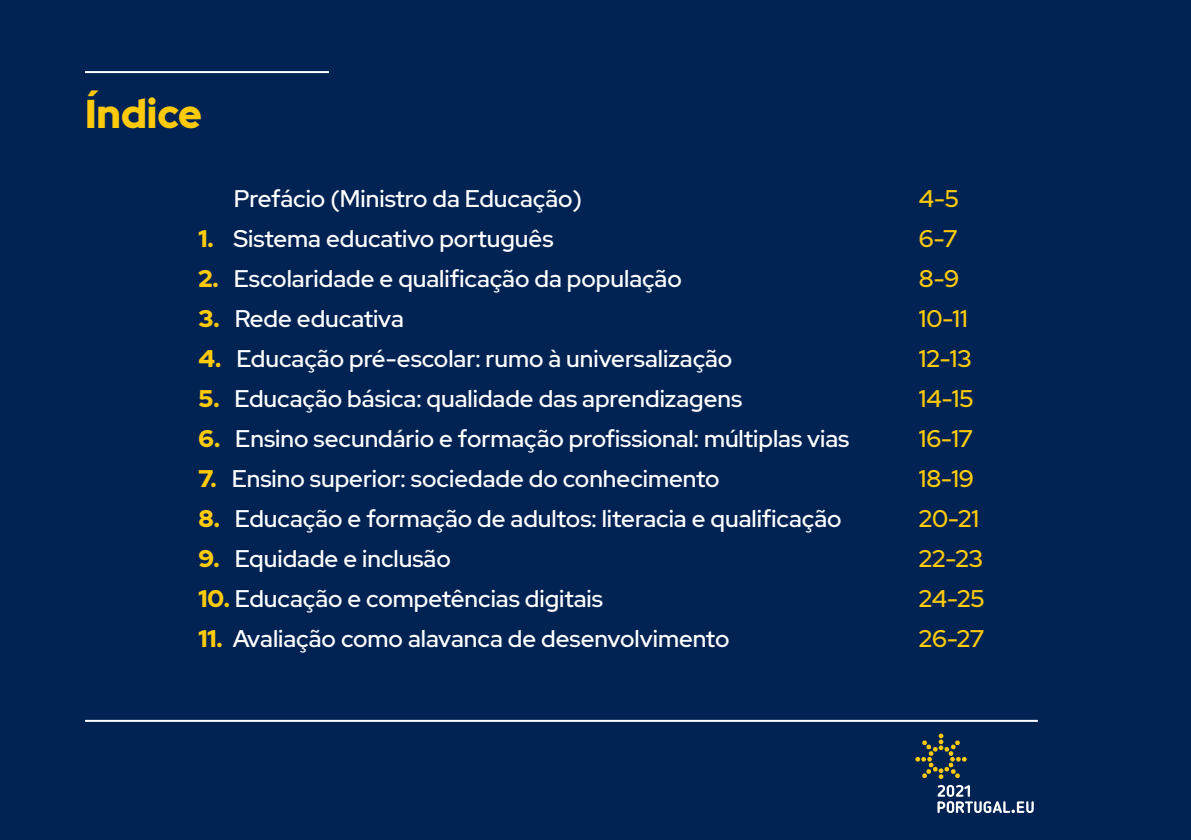
<style>
.page{position:relative;width:1191px;height:840px;background:#fff}
.page>*{position:absolute;margin:0;border:0;box-sizing:border-box;transform-origin:0 0}
.t1{font:900 40px "Red Hat Display";color:#feca0a}
.t2{font:500 24px "Red Hat Display";color:#fff}
.t3{font:500 24px "Red Hat Display";color:#feca0a}
.s1{font-weight:900;color:#feca0a}
</style>
<div class="page">
<div style="left:0;top:0;width:1191px;height:839px;background:#002354"></div>
<svg style="left:915px;top:733px;width:52px;height:45px"></svg>
<svg style="left:937px;top:785px;width:97px;height:27px"></svg>
<hr style="left:85px;top:71px;width:244px;height:2px;background:#fff">
<hr style="left:85px;top:719px;width:952px;height:2px;background:#fff">
<p class="t1" style="left:85px;top:87px;width:118px">Índice</p>
<p class="t2" style="left:234px;top:183px;width:350px">Prefácio (Ministro da Educação)</p>
<p class="t3" style="left:919px;top:183px;width:41px">4-5</p>
<p class="t2" style="left:199px;top:223px;width:356px"><span class="s1">1.</span> Sistema educativo português</p>
<p class="t3" style="left:919px;top:223px;width:40px">6-7</p>
<p class="t2" style="left:199px;top:263px;width:485px"><span class="s1">2.</span> Escolaridade e qualificação da população</p>
<p class="t3" style="left:919px;top:263px;width:42px">8-9</p>
<p class="t2" style="left:199px;top:303px;width:207px"><span class="s1">3.</span> Rede educativa</p>
<p class="t3" style="left:919px;top:303px;width:50px">10-11</p>
<p class="t2" style="left:199px;top:343px;width:535px"><span class="s1">4.</span> Educação pré-escolar: rumo à universalização</p>
<p class="t3" style="left:919px;top:343px;width:54px">12-13</p>
<p class="t2" style="left:199px;top:383px;width:545px"><span class="s1">5.</span> Educação básica: qualidade das aprendizagens</p>
<p class="t3" style="left:919px;top:383px;width:56px">14-15</p>
<p class="t2" style="left:199px;top:423px;width:652px"><span class="s1">6.</span> Ensino secundário e formação profissional: múltiplas vias</p>
<p class="t3" style="left:919px;top:423px;width:55px">16-17</p>
<p class="t2" style="left:199px;top:463px;width:522px"><span class="s1">7.</span> Ensino superior: sociedade do conhecimento</p>
<p class="t3" style="left:919px;top:463px;width:57px">18-19</p>
<p class="t2" style="left:199px;top:503px;width:644px"><span class="s1">8.</span> Educação e formação de adultos: literacia e qualificação</p>
<p class="t3" style="left:919px;top:503px;width:62px">20-21</p>
<p class="t2" style="left:199px;top:543px;width:254px"><span class="s1">9.</span> Equidade e inclusão</p>
<p class="t3" style="left:919px;top:543px;width:66px">22-23</p>
<p class="t2" style="left:199px;top:583px;width:406px"><span class="s1">10.</span> Educação e competências digitais</p>
<p class="t3" style="left:919px;top:583px;width:67px">24-25</p>
<p class="t2" style="left:199px;top:623px;width:532px"><span class="s1">11.</span> Avaliação como alavanca de desenvolvimento</p>
<p class="t3" style="left:919px;top:623px;width:66px">26-27</p>
</div>
